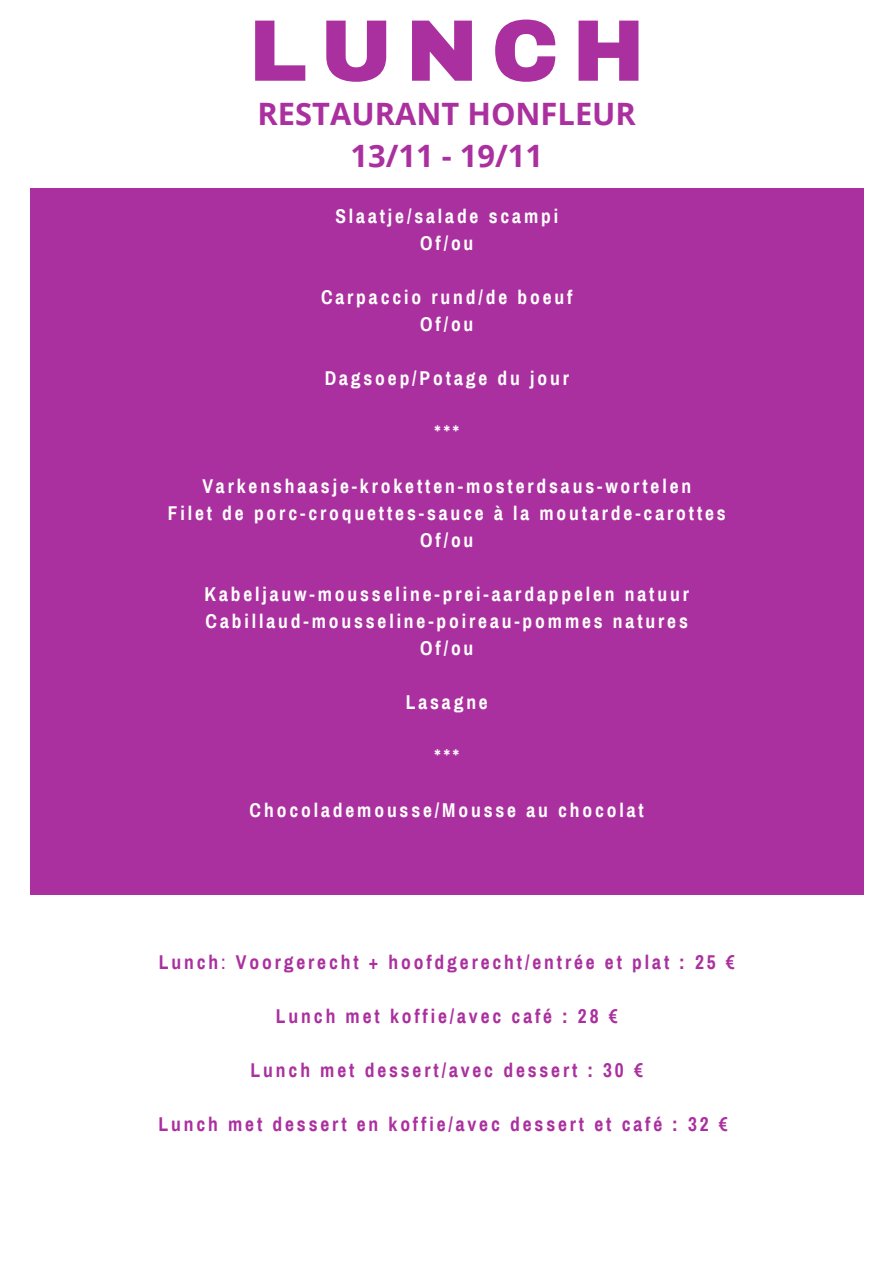
<style>
.page{position:relative;width:894px;height:1264px;background:#fff}
.page>*{position:absolute;margin:0;border:0;box-sizing:border-box;transform-origin:0 0}
.t1{font:900 87.3px "Archivo";letter-spacing:.145em;color:#ab309f}
.t2{font:700 30.9px "Open Sans";color:#ab309f}
.t3{font:700 19.5px "Archivo Narrow";letter-spacing:.145em;color:#fff}
.t4{font:700 19.5px "Archivo Narrow";letter-spacing:.145em;color:#ab309f}
.s1{font-weight:400}
</style>
<div class="page">
<div style="left:30px;top:188px;width:833px;height:706px;background:#ab309f"></div>
<p class="t1" style="left:248px;top:4px;width:397px">LUNCH</p>
<p class="t2" style="left:257px;top:92px;width:380px">RESTAURANT HONFLEUR</p>
<p class="t2" style="left:350px;top:134px;width:194px">13/11 - 19/11</p>
<p class="t3" style="left:335px;top:205px;width:224px">Slaatje/salade scampi</p>
<p class="t3" style="left:420px;top:232px;width:55px">Of/ou</p>
<p class="t3" style="left:321px;top:286px;width:253px">Carpaccio rund/de boeuf</p>
<p class="t3" style="left:420px;top:313px;width:55px">Of/ou</p>
<p class="t3" style="left:324px;top:367px;width:246px">Dagsoep/Potage du jour</p>
<p class="t3" style="left:434px;top:421px;width:26px">***</p>
<p class="t3" style="left:202px;top:475px;width:490px">Varkenshaasje-kroketten-mosterdsaus-wortelen</p>
<p class="t3" style="left:168px;top:502px;width:559px">Filet de porc-croquettes-sauce à la moutarde-carottes</p>
<p class="t3" style="left:420px;top:529px;width:55px">Of/ou</p>
<p class="t3" style="left:204px;top:583px;width:485px">Kabeljauw-mousseline-prei-aardappelen natuur</p>
<p class="t3" style="left:205px;top:610px;width:483px">Cabillaud-mousseline-poireau-pommes natures</p>
<p class="t3" style="left:420px;top:637px;width:55px">Of/ou</p>
<p class="t3" style="left:405px;top:691px;width:84px">Lasagne</p>
<p class="t3" style="left:434px;top:745px;width:26px">***</p>
<p class="t3" style="left:249px;top:799px;width:395px">Chocolademousse/Mousse au chocolat</p>
<p class="t4" style="left:159px;top:952px;width:577px">Lunch<span class="s1">:</span> Voorgerecht + hoofdgerecht/entrée et plat : 25 €</p>
<p class="t4" style="left:276px;top:1006px;width:343px">Lunch met koffie/avec café : 28 €</p>
<p class="t4" style="left:250px;top:1060px;width:393px">Lunch met dessert/avec dessert : 30 €</p>
<p class="t4" style="left:158px;top:1114px;width:570px">Lunch met dessert en koffie/avec dessert et café : 32 €</p>
</div>
